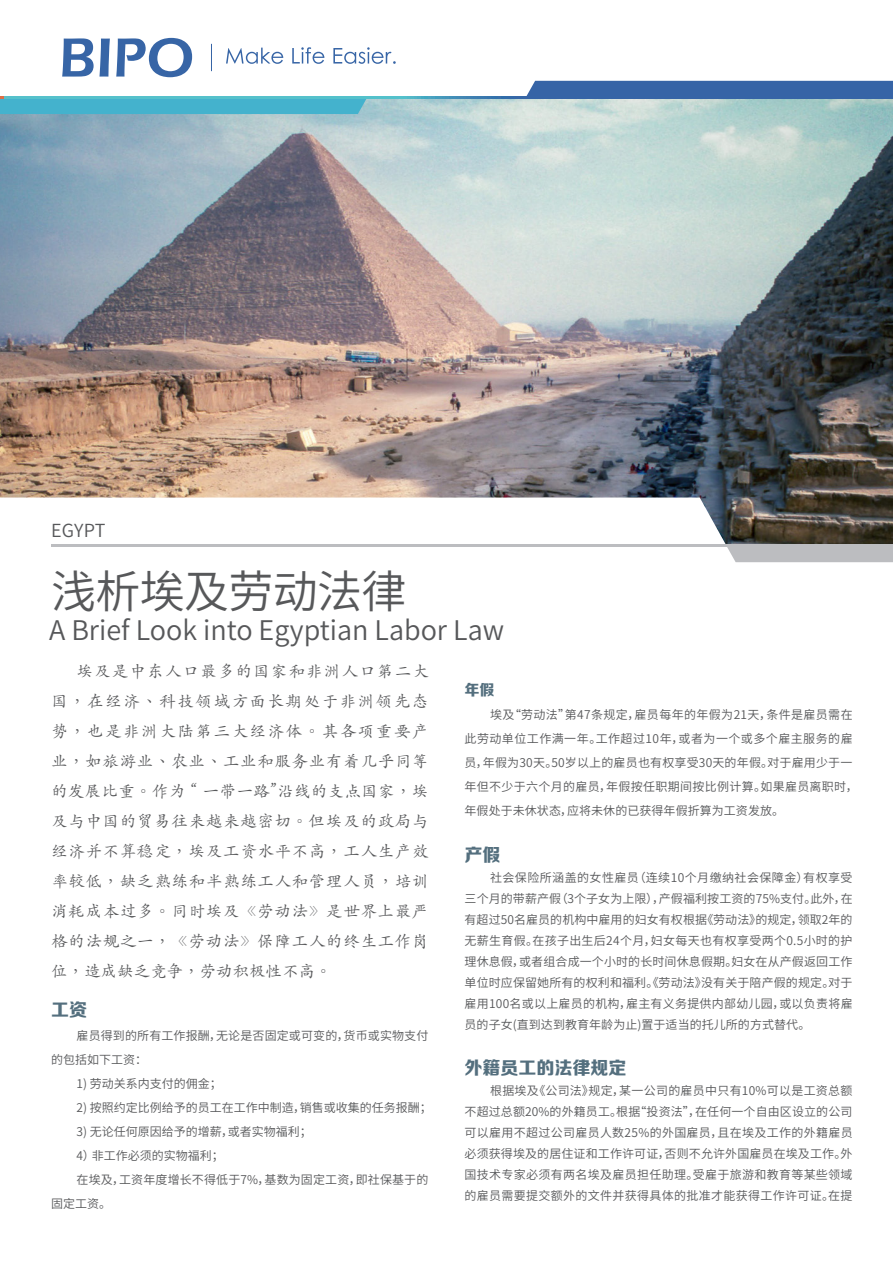
<style>
.page{position:relative;width:893px;height:1263px;background:#fff}
.page>*{position:absolute;margin:0;border:0;box-sizing:border-box;transform-origin:0 0}
.Headline{font:45px "Source Han Sans CN";letter-spacing:-.015em;color:#57585a}
.t1{font:27px "Source Han Sans CN";color:#57585a}
.Copy{font:18px "FZZDHJW GB1 0";color:#546f7e}
.Country{font:18px "Source Han Sans CN";letter-spacing:.01em;color:#57585a}
.Copy-2{font:16.5px/30px "ST Kaiti TC";letter-spacing:.04em;color:#57585a;text-align:justify}
.t2{font:15px "FZZDHJW GB1 0";color:#546f7e}
.Copy-3{font:12px/21px "Source Han Sans CN";letter-spacing:.015em;color:#57585a}
</style>
<div class="page">
<img style="left:0;top:98px;width:893px;height:446px">
<svg style="left:0;top:497px;width:741px;height:66px"></svg>
<div style="left:726px;top:547px;width:167px;height:15px;background:#bcbdc0"></div>
<hr style="left:51px;top:544px;width:842px;height:3px;background:#bcbdc0">
<svg style="left:0;top:98px;width:367px;height:16px;background:#46b3cc"></svg>
<div style="left:526px;top:81px;width:367px;height:15px;background:#3664a6"></div>
<svg style="left:0;top:96px;width:893px;height:2px;background:#4592b8"></svg>
<svg style="left:62px;top:38px;width:48px;height:39px"></svg>
<svg style="left:116px;top:38px;width:76px;height:39px"></svg>
<svg style="left:226px;top:48px;width:57px;height:16px"></svg>
<svg style="left:292px;top:47px;width:32px;height:17px"></svg>
<svg style="left:333px;top:47px;width:63px;height:17px"></svg>
<svg style="left:211px;top:44px;width:1px;height:27px"></svg>
<p class="Country" style="left:51px;top:520px;width:56px">EGYPT</p>
<p class="Headline" style="left:51px;top:566px;width:357px">浅析埃及劳动法律</p>
<p class="t1" style="left:49px;top:615px;width:456px">A Brief Look into Egyptian Labor Law</p>
<p class="Copy-2" style="left:51px;top:655px;width:379px;text-indent:26px">埃及是中东人口最多的国家和非洲人口第二大国，在经济、科技领域方面长期处于非洲领先态势，也是非洲大陆第三大经济体。其各项重要产业，如旅游业、农业、工业和服务业有着几乎同等的发展比重。作为“一带一路”沿线的支点国家，埃及与中国的贸易往来越来越密切。但埃及的政局与经济并不算稳定，埃及工资水平不高，工人生产效率较低，缺乏熟练和半熟练工人和管理人员，培训消耗成本过多。同时埃及《劳动法》是世界上最严格的法规之一，《劳动法》保障工人的终生工作岗位，造成缺乏竞争，劳动积极性不高。</p>
<p class="Copy" style="left:51px;top:1000px;width:37px">工资</p>
<p class="Copy-3" style="left:51px;top:1024px;width:379px;line-height:24px;text-indent:26px">雇员得到的所有工作报酬，无论是否固定或可变的，货币或实物支付的包括如下工资：</p>
<p class="Copy-3" style="left:77px;top:1073px;width:147px">1) 劳动关系内支付的佣金；</p>
<p class="Copy-3" style="left:77px;top:1097px;width:357px">2) 按照约定比例给予的员工在工作中制造，销售或收集的任务报酬；</p>
<p class="Copy-3" style="left:77px;top:1121px;width:237px">3) 无论任何原因给予的增薪，或者实物福利；</p>
<p class="Copy-3" style="left:77px;top:1145px;width:149px">4）非工作必须的实物福利；</p>
<p class="Copy-3" style="left:51px;top:1168px;width:379px;line-height:24px;text-indent:26px">在埃及，工资年度增长不得低于7%，基数为固定工资，即社保基于的固定工资。</p>
<p class="t2" style="left:465px;top:681px;width:31px">年假</p>
<p class="Copy-3" style="left:465px;top:703px;width:395px;line-height:24px;text-indent:26px">埃及“劳动法”第47条规定，雇员每年的年假为21天，条件是雇员需在此劳动单位工作满一年。工作超过10年，或者为一个或多个雇主服务的雇员，年假为30天。50岁以上的雇员也有权享受30天的年假。对于雇用少于一年但不少于六个月的雇员，年假按任职期间按比例计算。如果雇员离职时，年假处于未休状态，应将未休的已获得年假折算为工资发放。</p>
<p class="Copy" style="left:465px;top:844px;width:37px">产假</p>
<p class="Copy-3" style="left:465px;top:867px;width:390px;text-align:justify;text-indent:26px">社会保险所涵盖的女性雇员（连续10个月缴纳社会保障金）有权享受三个月的带薪产假（3个子女为上限），产假福利按工资的75%支付。此外，在有超过50名雇员的机构中雇用的妇女有权根据《劳动法》的规定，领取2年的无薪生育假。在孩子出生后24个月，妇女每天也有权享受两个0.5小时的护理休息假，或者组合成一个小时的长时间休息假期。妇女在从产假返回工作单位时应保留她所有的权利和福利。《劳动法》没有关于陪产假的规定。对于雇用100名或以上雇员的机构，雇主有义务提供内部幼儿园，或以负责将雇员的子女(直到达到教育年龄为止)置于适当的托儿所的方式替代。</p>
<p class="Copy" style="left:465px;top:1058px;width:163px">外籍员工的法律规定</p>
<p class="Copy-3" style="left:465px;top:1080px;width:390px;text-align:justify;text-indent:26px">根据埃及《公司法》规定，某一公司的雇员中只有10%可以是工资总额不超过总额20%的外籍员工。根据“投资法”，在任何一个自由区设立的公司可以雇用不超过公司雇员人数25%的外国雇员，且在埃及工作的外籍雇员必须获得埃及的居住证和工作许可证，否则不允许外国雇员在埃及工作。外国技术专家必须有两名埃及雇员担任助理。受雇于旅游和教育等某些领域的雇员需要提交额外的文件并获得具体的批准才能获得工作许可证。在提</p>
</div>
